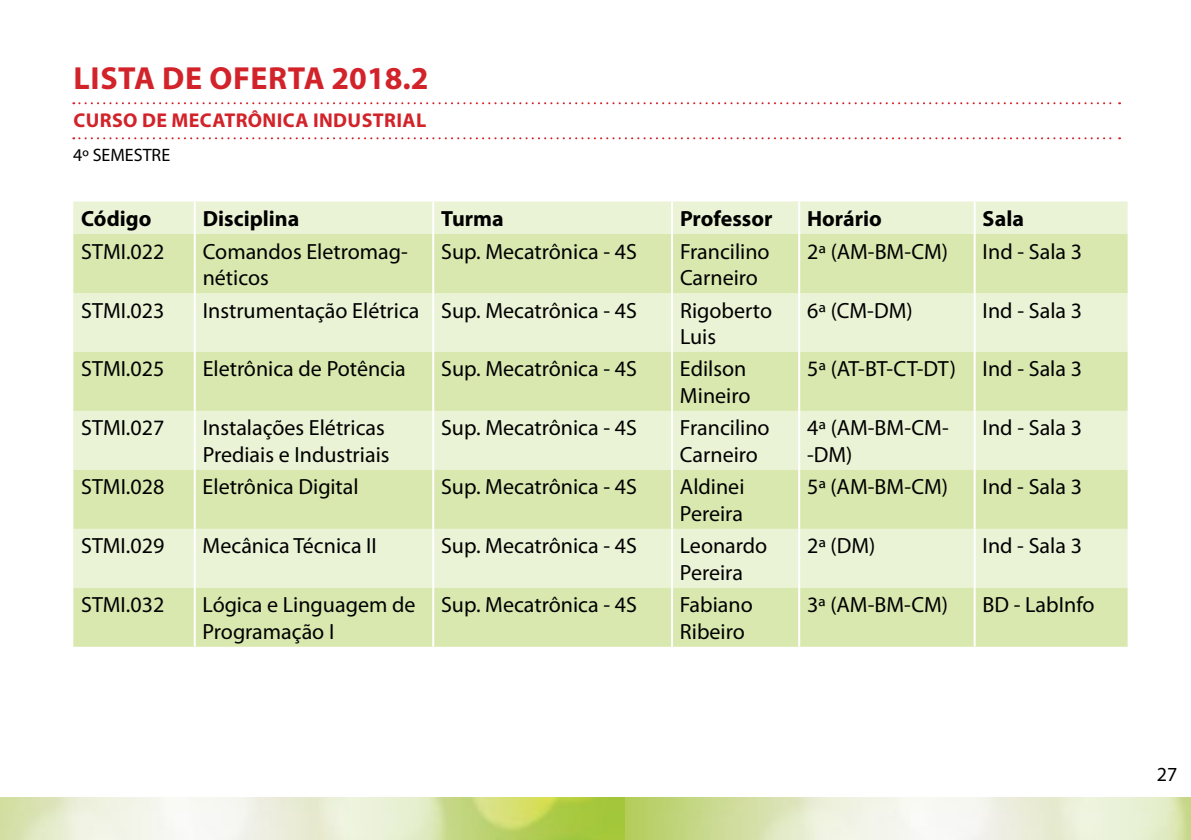
<style>
.page{position:relative;width:1191px;height:840px;background:#fff}
.page>*{position:absolute;margin:0;border:0;box-sizing:border-box;transform-origin:0 0}
.t1{font:700 32px "Myriad Pro";letter-spacing:.02em;color:#d2232a}
.t2{font:22px/26.4px "Myriad Pro";color:#000}
.t3{font:700 22px "Myriad Pro";color:#000}
.t4{font:700 20px "Myriad Pro";letter-spacing:.02em;color:#d2232a}
.t5{font:20px "Myriad Pro";color:#000}
.t6{font:18px "Myriad Pro";color:#000}
</style>
<div class="page">
<img style="left:0;top:797px;width:1191px;height:42px">
<svg style="left:73px;top:102px;width:1047px;height:2px"></svg>
<svg style="left:73px;top:137px;width:1047px;height:2px"></svg>
<div style="left:73px;top:201px;width:1054px;height:33px;background:#eaf3d5"></div>
<svg style="left:73px;top:234px;width:1054px;height:412px;background:#e0ecbe"></svg>
<hr style="left:194px;top:201px;width:2px;height:33px;background:#fff">
<hr style="left:432px;top:201px;width:2px;height:33px;background:#fff">
<hr style="left:671px;top:201px;width:2px;height:33px;background:#fff">
<hr style="left:798px;top:201px;width:2px;height:33px;background:#fff">
<hr style="left:973px;top:201px;width:2px;height:33px;background:#fff">
<hr style="left:194px;top:234px;width:2px;height:59px;background:#fff">
<hr style="left:432px;top:234px;width:2px;height:59px;background:#fff">
<hr style="left:671px;top:234px;width:2px;height:59px;background:#fff">
<hr style="left:798px;top:234px;width:2px;height:59px;background:#fff">
<hr style="left:973px;top:234px;width:2px;height:59px;background:#fff">
<hr style="left:194px;top:293px;width:2px;height:59px;background:#fff">
<hr style="left:432px;top:293px;width:2px;height:59px;background:#fff">
<hr style="left:671px;top:293px;width:2px;height:59px;background:#fff">
<hr style="left:798px;top:293px;width:2px;height:59px;background:#fff">
<hr style="left:973px;top:293px;width:2px;height:59px;background:#fff">
<hr style="left:194px;top:352px;width:2px;height:58px;background:#fff">
<hr style="left:432px;top:352px;width:2px;height:58px;background:#fff">
<hr style="left:671px;top:352px;width:2px;height:58px;background:#fff">
<hr style="left:798px;top:352px;width:2px;height:58px;background:#fff">
<hr style="left:973px;top:352px;width:2px;height:58px;background:#fff">
<hr style="left:194px;top:410px;width:2px;height:59px;background:#fff">
<hr style="left:432px;top:410px;width:2px;height:59px;background:#fff">
<hr style="left:671px;top:410px;width:2px;height:59px;background:#fff">
<hr style="left:798px;top:410px;width:2px;height:59px;background:#fff">
<hr style="left:973px;top:410px;width:2px;height:59px;background:#fff">
<hr style="left:194px;top:469px;width:2px;height:59px;background:#fff">
<hr style="left:432px;top:469px;width:2px;height:59px;background:#fff">
<hr style="left:671px;top:469px;width:2px;height:59px;background:#fff">
<hr style="left:798px;top:469px;width:2px;height:59px;background:#fff">
<hr style="left:973px;top:469px;width:2px;height:59px;background:#fff">
<hr style="left:194px;top:528px;width:2px;height:59px;background:#fff">
<hr style="left:432px;top:528px;width:2px;height:59px;background:#fff">
<hr style="left:671px;top:528px;width:2px;height:59px;background:#fff">
<hr style="left:798px;top:528px;width:2px;height:59px;background:#fff">
<hr style="left:973px;top:528px;width:2px;height:59px;background:#fff">
<hr style="left:194px;top:587px;width:2px;height:59px;background:#fff">
<hr style="left:432px;top:587px;width:2px;height:59px;background:#fff">
<hr style="left:671px;top:587px;width:2px;height:59px;background:#fff">
<hr style="left:798px;top:587px;width:2px;height:59px;background:#fff">
<hr style="left:973px;top:587px;width:2px;height:59px;background:#fff">
<h1 class="t1" style="left:74px;top:57px;width:356px">LISTA DE OFERTA 2018.2</h1>
<p class="t4" style="left:73px;top:107px;width:354px">CURSO DE MECATRÔNICA INDUSTRIAL</p>
<p class="t6" style="left:73px;top:144px;width:98px">4º SEMESTRE</p>
<p class="t3" style="left:81px;top:204px;width:72px">Código</p>
<p class="t3" style="left:203px;top:204px;width:98px">Disciplina</p>
<p class="t3" style="left:441px;top:204px;width:64px">Turma</p>
<p class="t3" style="left:680px;top:204px;width:94px">Professor</p>
<p class="t3" style="left:807px;top:204px;width:76px">Horário</p>
<p class="t3" style="left:982px;top:204px;width:43px">Sala</p>
<p class="t2" style="left:81px;top:237px;width:85px">STMI.022</p>
<p class="t2" style="left:203px;top:237px;width:206px">Comandos Eletromag&shy;néticos</p>
<p class="t2" style="left:441px;top:237px;width:197px">Sup. Mecatrônica - 4S</p>
<p class="t2" style="left:680px;top:237px;width:91px">Francilino<br>Carneiro</p>
<p class="t2" style="left:807px;top:237px;width:143px">2ª (AM-BM-CM)</p>
<p class="t2" style="left:982px;top:237px;width:101px">Ind - Sala 3</p>
<p class="t2" style="left:81px;top:296px;width:85px">STMI.023</p>
<p class="t2" style="left:203px;top:296px;width:436px">Instrumentação Elétrica Sup. Mecatrônica - 4S</p>
<p class="t2" style="left:680px;top:296px;width:94px">Rigoberto<br>Luis</p>
<p class="t2" style="left:807px;top:296px;width:107px">6ª (CM-DM)</p>
<p class="t2" style="left:982px;top:296px;width:101px">Ind - Sala 3</p>
<p class="t2" style="left:81px;top:355px;width:85px">STMI.025</p>
<p class="t2" style="left:203px;top:355px;width:205px">Eletrônica de Potência</p>
<p class="t2" style="left:441px;top:355px;width:197px">Sup. Mecatrônica - 4S</p>
<p class="t2" style="left:680px;top:355px;width:72px">Edilson<br>Mineiro</p>
<p class="t2" style="left:807px;top:355px;width:276px">5ª (AT-BT-CT-DT) Ind - Sala 3</p>
<p class="t2" style="left:81px;top:414px;width:85px">STMI.027</p>
<p class="t2" style="left:203px;top:414px;width:188px">Instalações Elétricas<br>Prediais e Industriais</p>
<p class="t2" style="left:441px;top:414px;width:197px">Sup. Mecatrônica - 4S</p>
<p class="t2" style="left:680px;top:414px;width:91px">Francilino<br>Carneiro</p>
<p class="t2" style="left:807px;top:414px;width:143px">4ª (AM-BM-CM--DM)</p>
<p class="t2" style="left:982px;top:414px;width:101px">Ind - Sala 3</p>
<p class="t2" style="left:81px;top:473px;width:85px">STMI.028</p>
<p class="t2" style="left:203px;top:473px;width:158px">Eletrônica Digital</p>
<p class="t2" style="left:441px;top:473px;width:197px">Sup. Mecatrônica - 4S</p>
<p class="t2" style="left:680px;top:473px;width:66px">Aldinei<br>Pereira</p>
<p class="t2" style="left:807px;top:473px;width:143px">5ª (AM-BM-CM)</p>
<p class="t2" style="left:982px;top:473px;width:101px">Ind - Sala 3</p>
<p class="t2" style="left:81px;top:532px;width:85px">STMI.029</p>
<p class="t2" style="left:203px;top:532px;width:176px">Mecânica Técnica II</p>
<p class="t2" style="left:441px;top:532px;width:197px">Sup. Mecatrônica - 4S</p>
<p class="t2" style="left:680px;top:532px;width:89px">Leonardo<br>Pereira</p>
<p class="t2" style="left:807px;top:532px;width:70px">2ª (DM)</p>
<p class="t2" style="left:982px;top:532px;width:101px">Ind - Sala 3</p>
<p class="t2" style="left:81px;top:591px;width:85px">STMI.032</p>
<p class="t2" style="left:203px;top:591px;width:214px">Lógica e Linguagem de<br>Programação I</p>
<p class="t2" style="left:441px;top:591px;width:197px">Sup. Mecatrônica - 4S</p>
<p class="t2" style="left:680px;top:591px;width:74px">Fabiano<br>Ribeiro</p>
<p class="t2" style="left:807px;top:591px;width:143px">3ª (AM-BM-CM)</p>
<p class="t2" style="left:982px;top:591px;width:114px">BD - LabInfo</p>
<p class="t5" style="left:1157px;top:761px;width:22px">27</p>
</div>
